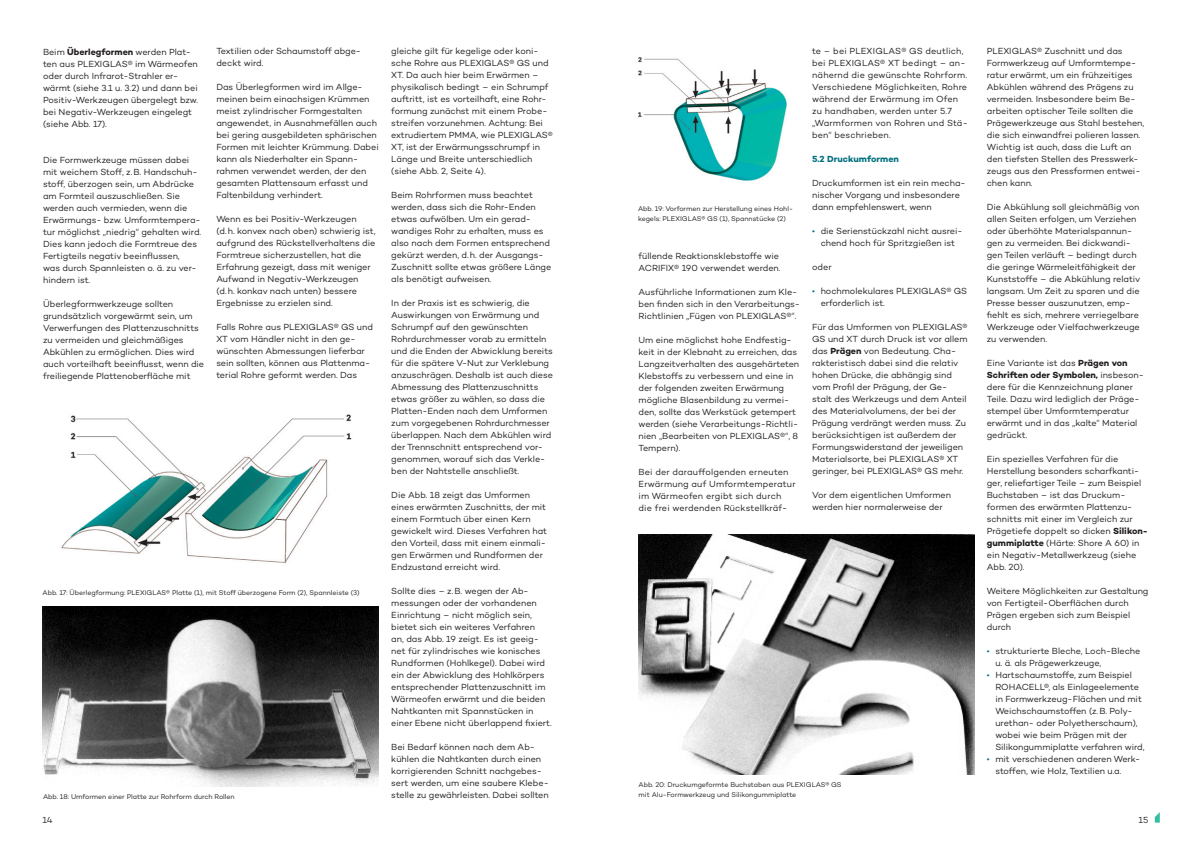
<style>
.page{position:relative;width:1191px;height:842px;background:#fff}
.page>*{position:absolute;margin:0;border:0;box-sizing:border-box;transform-origin:0 0}
.t1{font:9px/12px "Campton";letter-spacing:-.005em;color:#231f20}
.t2{font:9px/12px "Campton";letter-spacing:.015em;color:#231f20}
.t3{font:700 9px "Campton";color:#01707e}
.t4{font:7px/10px "Campton";letter-spacing:-.005em;color:#231f20}
.s1{font-weight:700}
.s2{color:#01707e}
</style>
<div class="page">
<svg style="left:1154px;top:813px;width:5px;height:10px"></svg>
<img style="left:43px;top:607px;width:336px;height:180px">
<img style="left:638px;top:535px;width:336px;height:240px">
<img style="left:61px;top:414px;width:291px;height:149px">
<img style="left:638px;top:57px;width:149px;height:124px">
<p class="t1" style="left:43px;top:45px;width:156px">Beim <span class="s1">Überlegformen</span> werden Plat&shy;ten aus PLEXIGLAS® im Wärmeofen oder durch Infrarot-Strahler er&shy;wärmt (siehe 3.1 u. 3.2) und dann bei<br>Positiv-Werkzeugen übergelegt bzw. bei Negativ-Werkzeugen eingelegt (siehe Abb. 17).</p>
<p class="t1" style="left:43px;top:153px;width:160px">Die Formwerkzeuge müssen dabei mit weichem Stoff, z.B. Handschuh&shy;stoff, überzogen sein, um Abdrücke am Formteil auszuschließen. Sie werden auch vermieden, wenn die<br>Erwärmungs- bzw. Umformtempera&shy;tur möglichst „niedrig“ gehalten wird.<br>Dies kann jedoch die Formtreue des<br>Fertigteils negativ beeinflussen,<br>was durch Spannleisten o. ä. zu ver&shy;hindern ist.</p>
<p class="t1" style="left:43px;top:297px;width:163px">Überlegformwerkzeuge sollten grundsätzlich vorgewärmt sein, um Verwerfungen des Plattenzuschnitts zu vermeiden und gleichmäßiges Abkühlen zu ermöglichen. Dies wird auch vorteilhaft beeinflusst, wenn die freiliegende Plattenoberfläche mit</p>
<p class="t1" style="left:216px;top:45px;width:146px">Textilien oder Schaumstoff abge&shy;deckt wird.</p>
<p class="t1" style="left:216px;top:81px;width:164px">Das Überlegformen wird im Allge&shy;meinen beim einachsigen Krümmen meist zylindrischer Formgestalten angewendet, in Ausnahmefällen auch bei gering ausgebildeten sphärischen Formen mit leichter Krümmung. Dabei kann als Niederhalter ein Spann&shy;rahmen verwendet werden, der den gesamten Plattensaum erfasst und Faltenbildung verhindert.</p>
<p class="t1" style="left:216px;top:213px;width:161px">Wenn es bei Positiv-Werkzeugen (d.h. konvex nach oben) schwierig ist, aufgrund des Rückstellverhaltens die Formtreue sicherzustellen, hat die Erfahrung gezeigt, dass mit weniger Aufwand in Negativ-Werkzeugen (d.h. konkav nach unten) bessere Ergebnisse zu erzielen sind.</p>
<p class="t1" style="left:216px;top:321px;width:158px">Falls Rohre aus PLEXIGLAS® GS und XT vom Händler nicht in den ge&shy;wünschten Abmessungen lieferbar sein sollten, können aus Plattenma&shy;terial Rohre geformt werden. Das</p>
<p class="t4" style="left:43px;top:587px;width:319px">Abb. 17: Überlegformung: PLEXIGLAS® Platte (1), mit Stoff überzogene Form (2), Spannleiste (3)</p>
<p class="t4" style="left:43px;top:791px;width:193px">Abb. 18: Umformen einer Platte zur Rohrform durch Rollen</p>
<p class="t1" style="left:391px;top:45px;width:163px">gleiche gilt für kegelige oder koni&shy;sche Rohre aus PLEXIGLAS® GS und XT. Da auch hier beim Erwärmen – physikalisch bedingt – ein Schrumpf auftritt, ist es vorteilhaft, eine Rohr&shy;formung zunächst mit einem Probe&shy;streifen vorzunehmen. Achtung: Bei extrudiertem PMMA, wie PLEXIGLAS® XT, ist der Erwärmungsschrumpf in Länge und Breite unterschiedlich (siehe Abb. 2, Seite 4).</p>
<p class="t1" style="left:391px;top:189px;width:161px">Beim Rohrformen muss beachtet werden, dass sich die Rohr-Enden etwas aufwölben. Um ein gerad&shy;wandiges Rohr zu erhalten, muss es also nach dem Formen entsprechend gekürzt werden, d.h. der Ausgangs-<br>Zuschnitt sollte etwas größere Länge als benötigt aufweisen.</p>
<p class="t1" style="left:391px;top:297px;width:163px">In der Praxis ist es schwierig, die Auswirkungen von Erwärmung und Schrumpf auf den gewünschten Rohrdurchmesser vorab zu ermitteln und die Enden der Abwicklung bereits für die spätere V-Nut zur Verklebung anzuschrägen. Deshalb ist auch diese Abmessung des Plattenzuschnitts etwas größer zu wählen, so dass die Platten-Enden nach dem Umformen zum vorgegebenen Rohrdurchmesser überlappen. Nach dem Abkühlen wird der Trennschnitt entsprechend vor&shy;genommen, worauf sich das Verkle&shy;ben der Nahtstelle anschließt.</p>
<p class="t1" style="left:391px;top:489px;width:157px">Die Abb. 18 zeigt das Umformen eines erwärmten Zuschnitts, der mit einem Formtuch über einen Kern gewickelt wird. Dieses Verfahren hat den Vorteil, dass mit einem einmali&shy;gen Erwärmen und Rundformen der<br>Endzustand erreicht wird.</p>
<p class="t1" style="left:391px;top:585px;width:162px">Sollte dies – z.B. wegen der Ab&shy;messungen oder der vorhandenen Einrichtung – nicht möglich sein, bietet sich ein weiteres Verfahren<br>an, das Abb. 19 zeigt. Es ist geeig&shy;net für zylindrisches wie konisches Rundformen (Hohlkegel). Dabei wird ein der Abwicklung des Hohlkörpers entsprechender Plattenzuschnitt im Wärmeofen erwärmt und die beiden Nahtkanten mit Spannstücken in einer Ebene nicht überlappend fixiert.</p>
<p class="t1" style="left:391px;top:741px;width:159px">Bei Bedarf können nach dem Ab&shy;kühlen die Nahtkanten durch einen korrigierenden Schnitt nachgebes&shy;sert werden, um eine saubere Klebe&shy;stelle zu gewährleisten. Dabei sollten</p>
<p class="t4" style="left:638px;top:203px;width:156px">Abb. 19: Vorformen zur Herstellung eines Hohl&shy;kegels: PLEXIGLAS® GS (1), Spannstücke (2)</p>
<p class="t1" style="left:638px;top:249px;width:143px">füllende Reaktionsklebstoffe wie<br>ACRIFIX® 190 verwendet werden.</p>
<p class="t1" style="left:638px;top:285px;width:163px">Ausführliche Informationen zum Kle&shy;ben finden sich in den Verarbeitungs-<br>Richtlinien „Fügen von PLEXIGLAS®“.</p>
<p class="t1" style="left:638px;top:333px;width:162px">Um eine möglichst hohe Endfestig&shy;keit in der Klebnaht zu erreichen, das Langzeitverhalten des ausgehärteten Klebstoffs zu verbessern und eine in der folgenden zweiten Erwärmung mögliche Blasenbildung zu vermei&shy;den, sollte das Werkstück getempert werden (siehe Verarbeitungs-Richtli&shy;nien „Bearbeiten von PLEXIGLAS®“, 8<br>Tempern).</p>
<p class="t2" style="left:638px;top:465px;width:159px">Bei der darauffolgenden erneuten Erwärmung auf Umformtemperatur im Wärmeofen ergibt sich durch die frei werdenden Rückstellkräf-</p>
<p class="t2" style="left:812px;top:45px;width:157px">te – bei PLEXIGLAS® GS deutlich, bei PLEXIGLAS® XT bedingt – an&shy;nähernd die gewünschte Rohrform.<br>Verschiedene Möglichkeiten, Rohre während der Erwärmung im Ofen zu handhaben, werden unter 5.7 „Warmformen von Rohren und Stä&shy;ben“ beschrieben.</p>
<p class="t3" style="left:812px;top:154px;width:88px">5.2 Druckumformen</p>
<p class="t1" style="left:812px;top:177px;width:155px">Druckumformen ist ein rein mecha&shy;nischer Vorgang und insbesondere dann empfehlenswert, wenn</p>
<p class="t1" style="left:812px;top:225px;width:152px;text-align:center"><span class="s2">•</span> die Serienstückzahl nicht ausrei&shy;chend hoch für Spritzgießen ist</p>
<p class="t1" style="left:812px;top:261px;width:21px">oder</p>
<p class="t1" style="left:820px;top:285px;width:148px;text-indent:-9px"><span class="s2">•</span> hochmolekulares PLEXIGLAS® GS erforderlich ist.</p>
<p class="t1" style="left:812px;top:321px;width:157px">Für das Umformen von PLEXIGLAS® GS und XT durch Druck ist vor allem das <span class="s1">Prägen</span> von Bedeutung. Cha&shy;rakteristisch dabei sind die relativ hohen Drücke, die abhängig sind vom Profil der Prägung, der Ge&shy;stalt des Werkzeugs und dem Anteil des Materialvolumens, der bei der Prägung verdrängt werden muss. Zu berücksichtigen ist außerdem der Formungswiderstand der jeweiligen Materialsorte, bei PLEXIGLAS® XT geringer, bei PLEXIGLAS® GS mehr.</p>
<p class="t1" style="left:812px;top:489px;width:140px">Vor dem eigentlichen Umformen werden hier normalerweise der</p>
<p class="t4" style="left:638px;top:779px;width:204px">Abb. 20: Druckumgeformte Buchstaben aus PLEXIGLAS® GS mit AIu-Formwerkzeug und Silikongummiplatte</p>
<p class="t1" style="left:986px;top:45px;width:159px">PLEXIGLAS® Zuschnitt und das<br>Formwerkzeug auf Umformtempe&shy;ratur erwärmt, um ein frühzeitiges<br>Abkühlen während des Prägens zu vermeiden. Insbesondere beim Be&shy;arbeiten optischer Teile sollten die<br>Prägewerkzeuge aus Stahl bestehen, die sich einwandfrei polieren lassen.<br>Wichtig ist auch, dass die Luft an den tiefsten Stellen des Presswerk&shy;zeugs aus den Pressformen entwei&shy;chen kann.</p>
<p class="t1" style="left:986px;top:201px;width:155px">Die Abkühlung soll gleichmäßig von allen Seiten erfolgen, um Verziehen oder überhöhte Materialspannun&shy;gen zu vermeiden. Bei dickwandi&shy;gen Teilen verläuft – bedingt durch die geringe Wärmeleitfähigkeit der Kunststoffe – die Abkühlung relativ langsam. Um Zeit zu sparen und die Presse besser auszunutzen, emp&shy;fiehlt es sich, mehrere verriegelbare Werkzeuge oder Vielfachwerkzeuge zu verwenden.</p>
<p class="t1" style="left:986px;top:357px;width:158px">Eine Variante ist das <span class="s1">Prägen von<br>Schriften oder Symbolen,</span> insbeson&shy;dere für die Kennzeichnung planer<br>Teile. Dazu wird lediglich der Präge&shy;stempel über Umformtemperatur erwärmt und in das „kalte“ Material gedrückt.</p>
<p class="t1" style="left:986px;top:453px;width:162px">Ein spezielles Verfahren für die<br>Herstellung besonders scharfkanti&shy;ger, reliefartiger Teile – zum Beispiel<br>Buchstaben – ist das Druckum&shy;formen des erwärmten Plattenzu&shy;schnitts mit einer im Vergleich zur<br>Prägetiefe doppelt so dicken <span class="s1">Silikon&shy;gummiplatte</span> (Härte: Shore A 60) in ein Negativ-Metallwerkzeug (siehe<br>Abb. 20).</p>
<p class="t1" style="left:986px;top:585px;width:163px">Weitere Möglichkeiten zur Gestaltung von Fertigteil-Oberflächen durch<br>Prägen ergeben sich zum Beispiel durch</p>
<p class="t1" style="left:995px;top:645px;width:147px;text-indent:-9px"><span class="s2">•</span> strukturierte Bleche, Loch-Bleche u. ä. als Prägewerkzeuge,</p>
<p class="t1" style="left:995px;top:669px;width:151px;text-indent:-9px"><span class="s2">•</span> Hartschaumstoffe, zum Beispiel ROHACELL®, als Einlageelemente in Formwerkzeug-Flächen und mit Weichschaumstoffen (z.B. Poly&shy;urethan- oder Polyetherschaum), wobei wie beim Prägen mit der Silikongummiplatte verfahren wird,</p>
<p class="t1" style="left:995px;top:753px;width:146px;text-indent:-9px"><span class="s2">•</span> mit verschiedenen anderen Werk&shy;stoffen, wie Holz, Textilien u.a.</p>
<p class="t1" style="left:43px;top:813px;width:12px">14</p>
<p class="t1" style="left:1138px;top:813px;width:11px">15</p>
</div>
